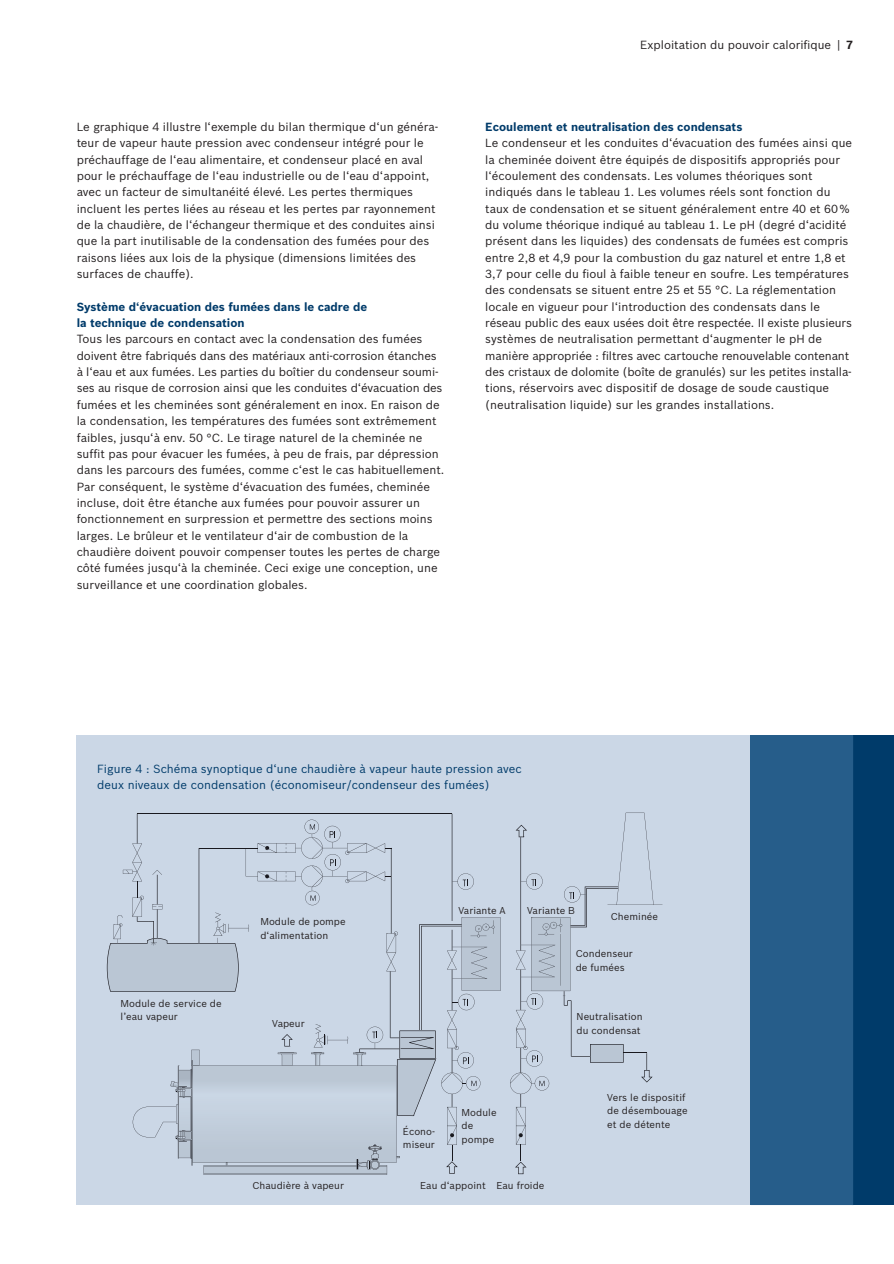
<style>
.page{position:relative;width:894px;height:1264px;background:#fff}
.page>*{position:absolute;margin:0;border:0;box-sizing:border-box;transform-origin:0 0}
.t1{font:11.55px/16.4px "Bosch Sans";color:#231f20}
.t2{font:11.55px/16.4px "Bosch Sans";letter-spacing:.005em;color:#003b6a}
.t3{font:700 11.55px/16.4px "Bosch Sans";color:#003b6a}
.t4{font:9.75px/13.6px "Bosch Sans";letter-spacing:.005em;color:#231f20}
.s1{font-weight:700}
</style>
<div class="page">
<div style="left:77px;top:735px;width:775px;height:469px;background:#cbd7e6"></div>
<svg style="left:107px;top:812px;width:546px;height:362px"></svg>
<div style="left:852px;top:735px;width:41px;height:469px;background:#003b6a"></div>
<div style="left:750px;top:735px;width:102px;height:469px;background:#265d8a"></div>
<p class="t1" style="left:77px;top:119px;width:363px">Le graphique 4 illustre l‘exemple du bilan thermique d‘un généra&shy;teur de vapeur haute pression avec condenseur intégré pour le préchauffage de l‘eau alimentaire, et condenseur placé en aval pour le préchauffage de l‘eau industrielle ou de l‘eau d‘appoint, avec un facteur de simultanéité élevé. Les pertes thermiques incluent les pertes liées au réseau et les pertes par rayonnement de la chaudière, de l‘échangeur thermique et des conduites ainsi que la part inutilisable de la condensation des fumées pour des raisons liées aux lois de la physique (dimensions limitées des surfaces de chauffe).</p>
<p class="t3" style="left:77px;top:299px;width:292px">Système d‘évacuation des fumées dans le cadre de la technique de condensation</p>
<p class="t1" style="left:77px;top:331px;width:369px">Tous les parcours en contact avec la condensation des fumées doivent être fabriqués dans des matériaux anti-corrosion étanches à l‘eau et aux fumées. Les parties du boîtier du condenseur soumi&shy;ses au risque de corrosion ainsi que les conduites d‘évacuation des fumées et les cheminées sont généralement en inox. En raison de la condensation, les températures des fumées sont extrêmement faibles, jusqu‘à env. 50 °C. Le tirage naturel de la cheminée ne suffit pas pour évacuer les fumées, à peu de frais, par dépression dans les parcours des fumées, comme c‘est le cas habituellement.<br>Par conséquent, le système d‘évacuation des fumées, cheminée incluse, doit être étanche aux fumées pour pouvoir assurer un fonctionnement en surpression et permettre des sections moins larges. Le brûleur et le ventilateur d‘air de combustion de la chaudière doivent pouvoir compenser toutes les pertes de charge côté fumées jusqu‘à la cheminée. Ceci exige une conception, une surveillance et une coordination globales.</p>
<p class="t1" style="left:640px;top:37px;width:214px">Exploitation du pouvoir calorifique | <span class="s1">7</span></p>
<p class="t3" style="left:485px;top:119px;width:258px">Ecoulement et neutralisation des condensats</p>
<p class="t1" style="left:485px;top:135px;width:368px">Le condenseur et les conduites d‘évacuation des fumées ainsi que la cheminée doivent être équipés de dispositifs appropriés pour l‘écoulement des condensats. Les volumes théoriques sont indiqués dans le tableau 1. Les volumes réels sont fonction du taux de condensation et se situent généralement entre 40 et 60 % du volume théorique indiqué au tableau 1. Le pH (degré d‘acidité présent dans les liquides) des condensats de fumées est compris entre 2,8 et 4,9 pour la combustion du gaz naturel et entre 1,8 et 3,7 pour celle du fioul à faible teneur en soufre. Les températures des condensats se situent entre 25 et 55 °C. La réglementation locale en vigueur pour l‘introduction des condensats dans le réseau public des eaux usées doit être respectée. Il existe plusieurs systèmes de neutralisation permettant d‘augmenter le pH de manière appropriée : filtres avec cartouche renouvelable contenant des cristaux de dolomite (boîte de granulés) sur les petites installa&shy;tions, réservoirs avec dispositif de dosage de soude caustique (neutralisation liquide) sur les grandes installations.</p>
<p class="t2" style="left:97px;top:760px;width:426px">Figure 4 : Schéma synoptique d‘une chaudière à vapeur haute pression avec deux niveaux de condensation (économiseur/condenseur des fumées)</p>
<p class="t4" style="left:260px;top:915px;width:87px">Module de pompe d‘alimentation</p>
<p class="t4" style="left:458px;top:903px;width:49px">Variante A</p>
<p class="t4" style="left:527px;top:903px;width:49px">Variante B</p>
<p class="t4" style="left:610px;top:909px;width:49px">Cheminée</p>
<p class="t4" style="left:120px;top:996px;width:103px">Module de service de l’eau vapeur</p>
<p class="t4" style="left:272px;top:1017px;width:34px">Vapeur</p>
<p class="t4" style="left:403px;top:1124px;width:34px">Écono&shy;miseur</p>
<p class="t4" style="left:461px;top:1105px;width:36px">Module de pompe</p>
<p class="t4" style="left:252px;top:1178px;width:93px">Chaudière à vapeur</p>
<p class="t4" style="left:420px;top:1178px;width:126px">Eau d‘appoint Eau froide</p>
<p class="t4" style="left:575px;top:947px;width:59px">Condenseur de fumées</p>
<p class="t4" style="left:576px;top:1009px;width:68px">Neutralisation du condensat</p>
<p class="t4" style="left:607px;top:1090px;width:82px">Vers le dispositif de désembouage et de détente</p>
</div>
